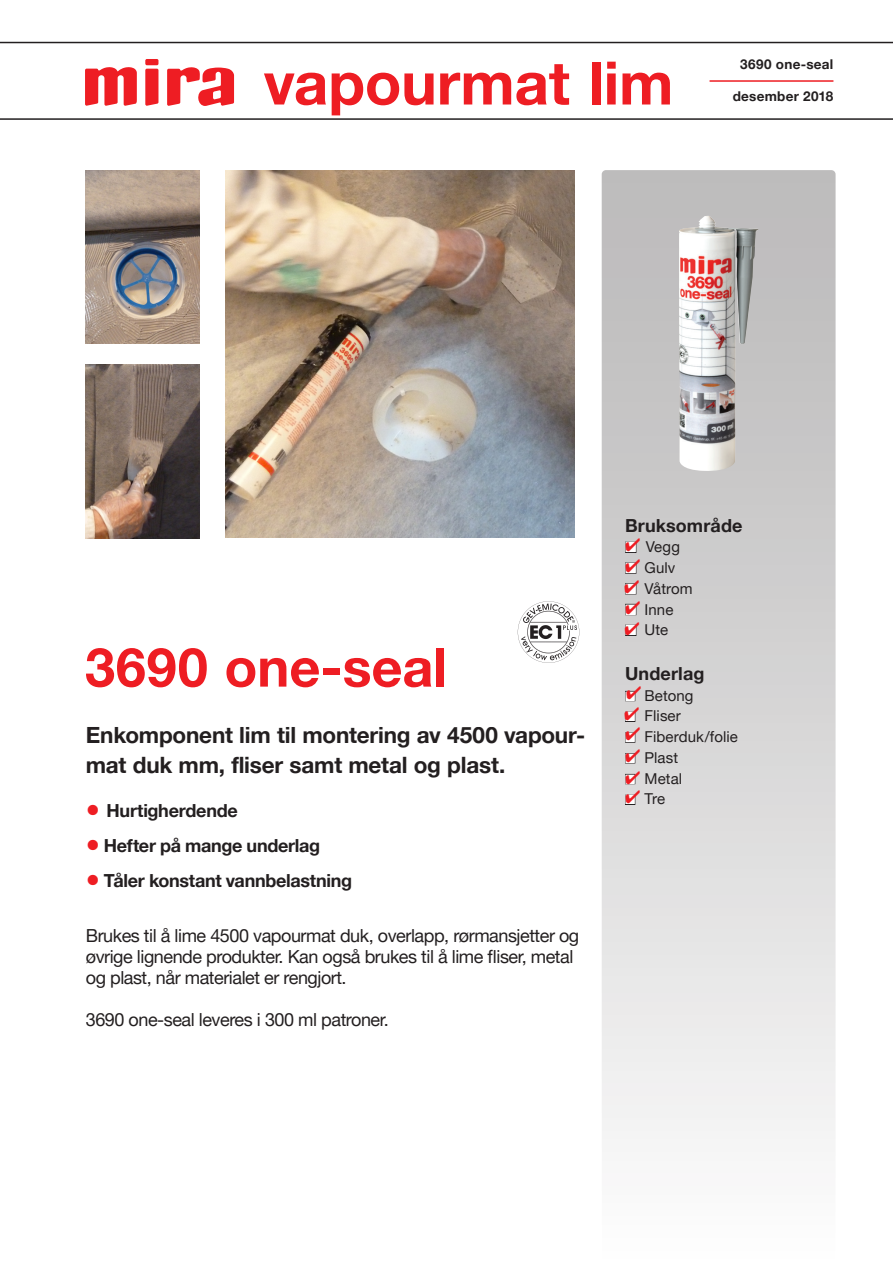
<style>
.page{position:relative;width:893px;height:1263px;background:#fff}
.page>*{position:absolute;margin:0;border:0;box-sizing:border-box;transform-origin:0 0}
.TYPE_OVERSKRIFT{font:700 60px "Helvetica Neue LT Pro";color:#ee1d23}
.OVERSKRIFT{font:700 54px "Helvetica Neue LT Pro";color:#ee1d23}
.TEKST_UNDER_BILLEDE{font:700 22.5px/30px "Helvetica Neue LT Pro";letter-spacing:-.01em;color:#231f20}
.t1{font:18px/21px "Helvetica Neue LT Pro";letter-spacing:-.025em;color:#231f20}
.DOTPUNKTER{font:700 18px "Helvetica Neue LT Pro";letter-spacing:-.015em;color:#231f20}
.BRØD_OVERSKRIFT{font:700 18px "Helvetica Neue LT Pro";letter-spacing:.005em;color:#231f20}
.PUNKTER_TIL_HØJRE{font:700 18px "Helvetica Neue LT Pro";letter-spacing:.01em;color:#231f20}
.PUNKTER_TIL_HØJRE-2{font:15px "Helvetica Neue LT Pro";letter-spacing:.005em;color:#231f20}
.BRØD_OVERSKRIFT-2{font:15px "Helvetica Neue LT Pro";color:#231f20}
.BRØD{font:700 13.5px "Helvetica Neue LT Pro";letter-spacing:.02em;color:#231f20}
.s1{font-size:28.5px;color:#ee1d23}
</style>
<div class="page">
<div style="left:602px;top:170px;width:234px;height:1093px;background:linear-gradient(to bottom,#b7b6b6,#fafafa);border-radius:4px"></div>
<img style="left:85px;top:170px;width:115px;height:173px">
<img style="left:85px;top:365px;width:115px;height:173px">
<img style="left:225px;top:170px;width:349px;height:367px">
<hr style="left:0;top:118px;width:893px;height:2px;background:#231f20">
<hr style="left:0;top:42px;width:893px;height:1px;background:#231f20">
<svg style="left:145px;top:69px;width:13px;height:37px"></svg>
<div style="left:145px;top:59px;width:13px;height:6px;background:#ee1d23;border-radius:2px"></div>
<svg style="left:85px;top:67px;width:52px;height:39px"></svg>
<svg style="left:167px;top:67px;width:67px;height:39px"></svg>
<img style="left:679px;top:216px;width:79px;height:255px">
<svg style="left:518px;top:601px;width:61px;height:62px"></svg>
<hr style="left:709px;top:80px;width:124px;height:2px;background:#ee1d23">
<svg style="left:626px;top:559px;width:14px;height:13px"></svg>
<svg style="left:626px;top:538px;width:14px;height:13px"></svg>
<svg style="left:626px;top:601px;width:14px;height:13px"></svg>
<svg style="left:627px;top:686px;width:14px;height:13px"></svg>
<svg style="left:625px;top:707px;width:14px;height:13px"></svg>
<svg style="left:626px;top:727px;width:14px;height:13px"></svg>
<svg style="left:626px;top:749px;width:14px;height:13px"></svg>
<svg style="left:626px;top:771px;width:14px;height:13px"></svg>
<svg style="left:626px;top:790px;width:14px;height:13px"></svg>
<svg style="left:625px;top:580px;width:14px;height:13px"></svg>
<svg style="left:625px;top:622px;width:14px;height:13px"></svg>
<p class="TYPE_OVERSKRIFT" style="left:264px;top:46px;width:411px">vapourmat lim</p>
<p class="BRØD" style="left:740px;top:55px;width:95px">3690 one-seal</p>
<p class="BRØD" style="left:733px;top:88px;width:102px">desember 2018</p>
<p class="OVERSKRIFT" style="left:85px;top:634px;width:364px">3690 one-seal</p>
<p class="TEKST_UNDER_BILLEDE" style="left:86px;top:719px;width:501px">Enkomponent lim til montering av 4500 vapour&shy;mat duk mm, fliser samt metal og plast.</p>
<p class="DOTPUNKTER" style="left:86px;top:799px;width:154px"><span class="s1">•</span> Hurtigherdende</p>
<p class="DOTPUNKTER" style="left:86px;top:834px;width:236px"><span class="s1">•</span> Hefter på mange underlag</p>
<p class="DOTPUNKTER" style="left:86px;top:870px;width:268px"><span class="s1">•</span> Tåler konstant vannbelastning</p>
<p class="t1" style="left:86px;top:925px;width:495px">Brukes til å lime 4500 vapourmat duk, overlapp, rørmansjetter og øvrige lignende produkter. Kan også brukes til å lime fliser, metal og plast, når materialet er rengjort.</p>
<p class="t1" style="left:86px;top:1009px;width:304px">3690 one-seal leveres i 300 ml patroner.</p>
<p class="BRØD_OVERSKRIFT" style="left:625px;top:514px;width:119px">Bruksområde</p>
<p class="BRØD_OVERSKRIFT-2" style="left:625px;top:538px;width:56px">■ Vegg</p>
<p class="PUNKTER_TIL_HØJRE-2" style="left:625px;top:559px;width:52px">■ Gulv</p>
<p class="PUNKTER_TIL_HØJRE-2" style="left:625px;top:579px;width:69px">■ Våtrom</p>
<p class="PUNKTER_TIL_HØJRE-2" style="left:625px;top:600px;width:50px">■ Inne</p>
<p class="PUNKTER_TIL_HØJRE-2" style="left:625px;top:621px;width:44px">■ Ute</p>
<p class="PUNKTER_TIL_HØJRE" style="left:625px;top:662px;width:81px">Underlag</p>
<p class="PUNKTER_TIL_HØJRE-2" style="left:625px;top:686px;width:70px">■ Betong</p>
<p class="PUNKTER_TIL_HØJRE-2" style="left:625px;top:707px;width:57px">■ Fliser</p>
<p class="PUNKTER_TIL_HØJRE-2" style="left:625px;top:728px;width:114px">■ Fiberduk/folie</p>
<p class="PUNKTER_TIL_HØJRE-2" style="left:625px;top:748px;width:55px">■ Plast</p>
<p class="PUNKTER_TIL_HØJRE-2" style="left:625px;top:769px;width:59px">■ Metal</p>
<p class="PUNKTER_TIL_HØJRE-2" style="left:625px;top:790px;width:42px">■ Tre</p>
</div>
